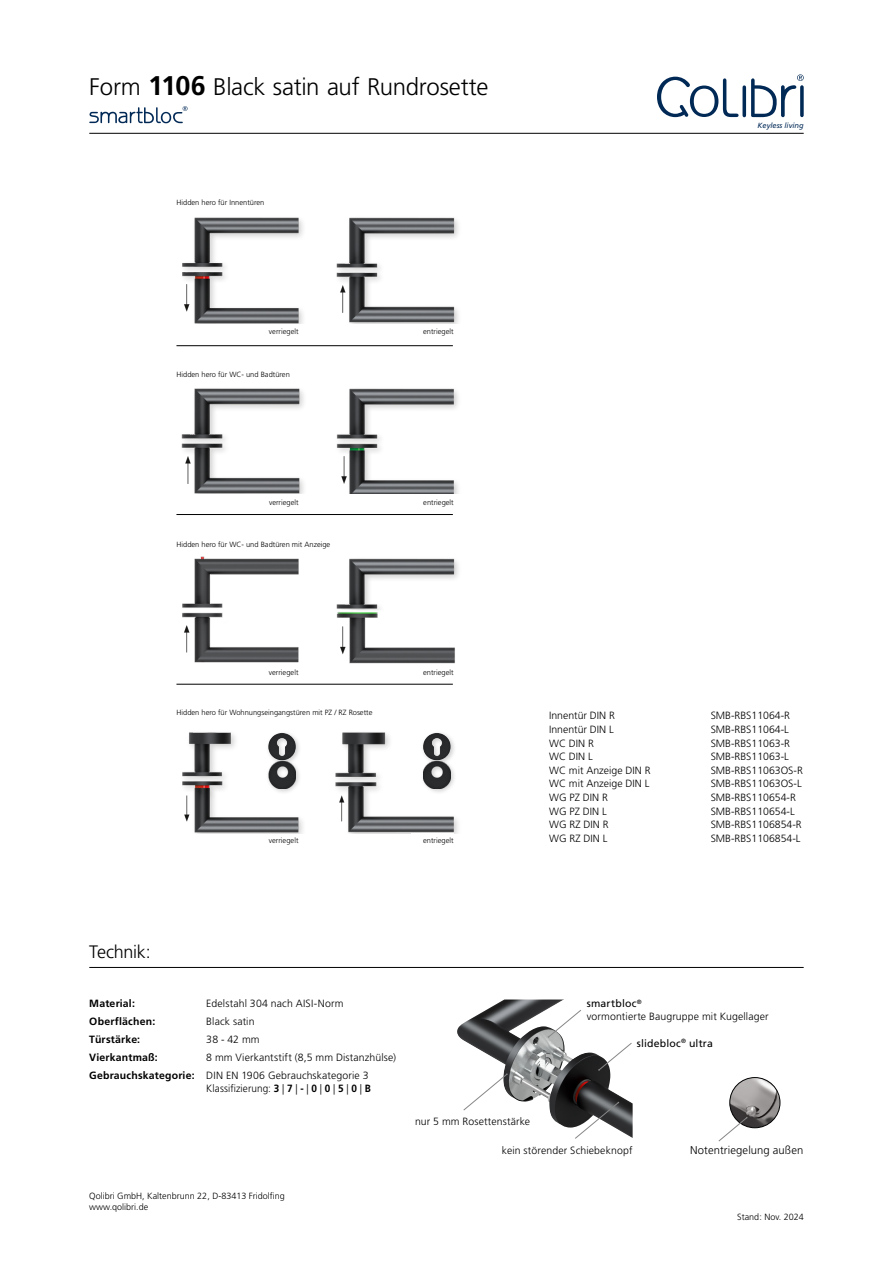
<style>
.page{position:relative;width:893px;height:1263px;background:#fff}
.page>*{position:absolute;margin:0;border:0;box-sizing:border-box;transform-origin:0 0}
.t1{font:300 24px "Frutiger";letter-spacing:-.01em;color:#000}
.t2{font:300 18px "Frutiger";letter-spacing:-.015em;color:#000}
.t3{font:300 11.25px "Frutiger";letter-spacing:.01em;color:#000}
.t4{font:300 10.5px/18px "Frutiger";color:#000}
.t5{font:700 10.5px "Frutiger";letter-spacing:.02em;color:#000}
.t6{font:300 10.5px "Frutiger";color:#000;scale:.95 1}
.t7{font:10.5px "Frutiger";letter-spacing:.015em;color:#000}
.t8{font:300 9px/10.8px "Frutiger";color:#000}
.t9{font:300 7.5px "Frutiger";color:#000}
.t10{font:italic 7.5px "Frutiger";color:#002956}
.s1{font-weight:700;font-size:27px}
.s2{font-weight:700}
.s3{font-weight:400}
</style>
<div class="page">
<hr style="left:89px;top:133px;width:715px;height:1px;background:#000">
<hr style="left:89px;top:967px;width:715px;height:1px;background:#000">
<img style="left:457px;top:999px;width:176px;height:139px">
<svg style="left:548px;top:1009px;width:33px;height:29px"></svg>
<svg style="left:598px;top:1042px;width:34px;height:29px"></svg>
<svg style="left:575px;top:1102px;width:44px;height:37px"></svg>
<svg style="left:463px;top:1073px;width:45px;height:37px"></svg>
<img style="left:730px;top:1077px;width:50px;height:51px;border-radius:25px">
<div style="left:730px;top:1077px;width:50px;height:51px;border:1px solid #000;border-radius:50%"></div>
<svg style="left:718px;top:1117px;width:30px;height:24px"></svg>
<svg style="left:89px;top:106px;width:99px;height:17px"></svg>
<svg style="left:657px;top:74px;width:147px;height:43px"></svg>
<img style="left:182px;top:217px;width:277px;height:106px">
<img style="left:181px;top:388px;width:277px;height:105px">
<img style="left:182px;top:556px;width:277px;height:108px">
<img style="left:182px;top:732px;width:276px;height:102px">
<div style="left:265px;top:730px;width:37px;height:36px;background:#000;opacity:.2"></div>
<img style="left:268px;top:733px;width:28px;height:25px">
<div style="left:420px;top:730px;width:36px;height:36px;background:#000;opacity:.2"></div>
<img style="left:423px;top:733px;width:28px;height:25px">
<div style="left:266px;top:758px;width:36px;height:37px;background:#000;opacity:.2"></div>
<div style="left:420px;top:758px;width:37px;height:37px;background:#000;opacity:.2"></div>
<hr style="left:176px;top:345px;width:277px;height:1px;background:#000">
<hr style="left:176px;top:514px;width:277px;height:1px;background:#000">
<hr style="left:176px;top:684px;width:277px;height:1px;background:#000">
<h1 class="t1" style="left:89px;top:73px;width:401px">Form <span class="s1">1106</span> Black satin auf Rundrosette</h1>
<p class="t9" style="left:176px;top:198px;width:89px">Hidden hero für Innentüren</p>
<p class="t10" style="left:758px;top:121px;width:48px">Keyless living</p>
<p class="t9" style="left:269px;top:327px;width:31px">verriegelt</p>
<p class="t9" style="left:176px;top:370px;width:115px">Hidden hero für WC- und Badtüren</p>
<p class="t9" style="left:423px;top:327px;width:32px">entriegelt</p>
<p class="t9" style="left:269px;top:498px;width:31px">verriegelt</p>
<p class="t9" style="left:176px;top:540px;width:155px">Hidden hero für WC- und Badtüren mit Anzeige</p>
<p class="t9" style="left:423px;top:498px;width:32px">entriegelt</p>
<p class="t9" style="left:269px;top:668px;width:31px">verriegelt</p>
<p class="t9" style="left:423px;top:668px;width:32px">entriegelt</p>
<p class="t9" style="left:176px;top:708px;width:198px">Hidden hero für Wohnungseingangstüren mit PZ / RZ Rosette</p>
<p class="t9" style="left:269px;top:836px;width:31px">verriegelt</p>
<p class="t9" style="left:423px;top:836px;width:32px">entriegelt</p>
<p class="t4" style="left:549px;top:707px;width:67px">Innentür DIN R</p>
<p class="t4" style="left:711px;top:707px;width:81px">SMB-RBS11064-R</p>
<p class="t4" style="left:549px;top:720px;width:66px">Innentür DIN L</p>
<p class="t4" style="left:711px;top:720px;width:80px">SMB-RBS11064-L</p>
<p class="t4" style="left:549px;top:734px;width:46px">WC DIN R</p>
<p class="t4" style="left:711px;top:734px;width:81px">SMB-RBS11063-R</p>
<p class="t4" style="left:549px;top:748px;width:45px">WC DIN L</p>
<p class="t4" style="left:711px;top:748px;width:80px">SMB-RBS11063-L</p>
<p class="t4" style="left:549px;top:761px;width:103px">WC mit Anzeige DIN R</p>
<p class="t4" style="left:711px;top:761px;width:94px">SMB-RBS11063OS-R</p>
<p class="t4" style="left:549px;top:775px;width:102px">WC mit Anzeige DIN L</p>
<p class="t4" style="left:711px;top:775px;width:93px">SMB-RBS11063OS-L</p>
<p class="t4" style="left:549px;top:789px;width:60px">WG PZ DIN R</p>
<p class="t4" style="left:711px;top:789px;width:87px">SMB-RBS110654-R</p>
<p class="t4" style="left:549px;top:802px;width:59px">WG PZ DIN L</p>
<p class="t4" style="left:711px;top:802px;width:86px">SMB-RBS110654-L</p>
<p class="t4" style="left:549px;top:816px;width:61px">WG RZ DIN R</p>
<p class="t4" style="left:711px;top:816px;width:93px">SMB-RBS1106854-R</p>
<p class="t4" style="left:549px;top:829px;width:60px">WG RZ DIN L</p>
<p class="t4" style="left:711px;top:829px;width:91px">SMB-RBS1106854-L</p>
<h2 class="t2" style="left:89px;top:941px;width:63px">Technik:</h2>
<p class="t5" style="left:89px;top:997px;width:47px">Material:</p>
<p class="t4" style="left:206px;top:995px;width:139px">Edelstahl 304 nach AISI-Norm</p>
<p class="t5" style="left:89px;top:1015px;width:68px">Oberflächen:</p>
<p class="t4" style="left:206px;top:1013px;width:50px">Black satin</p>
<p class="t5" style="left:89px;top:1033px;width:52px">Türstärke:</p>
<p class="t4" style="left:206px;top:1031px;width:55px">38 - 42 mm</p>
<p class="t5" style="left:89px;top:1051px;width:70px">Vierkantmaß:</p>
<p class="t4" style="left:89px;top:1049px;width:308px;text-indent:117px">8 mm Vierkantstift (8,5 mm Distanzhülse)<br><span class="s2">Gebrauchskategorie:</span> DIN EN 1906 Gebrauchskategorie 3</p>
<p class="t6" style="left:206px;top:1082px;width:175px">Klassifizierung: <span class="s2">3</span> | <span class="s2">7</span> | <span class="s2">-</span> | <span class="s2">0</span> | <span class="s2">0</span> | <span class="s2">5</span> | <span class="s2">0</span> | <span class="s2">B</span></p>
<p class="t4" style="left:415px;top:1113px;width:117px">nur 5 mm Rosettenstärke</p>
<p class="t4" style="left:587px;top:997px;width:183px;line-height:12.6px"><span class="s3">smartbloc</span><sup>®<br></sup>vormontierte Baugruppe mit Kugellager</p>
<p class="t7" style="left:637px;top:1037px;width:78px">slidebloc<sup>®</sup> ultra</p>
<p class="t8" style="left:89px;top:1190px;width:197px">Qolibri GmbH, Kaltenbrunn 22, D-83413 Fridolfing www.qolibri.de</p>
<p class="t4" style="left:502px;top:1141px;width:132px">kein störender Schiebeknopf</p>
<p class="t3" style="left:690px;top:1144px;width:115px">Notentriegelung außen</p>
<p class="t8" style="left:737px;top:1212px;width:68px">Stand: Nov. 2024</p>
</div>
